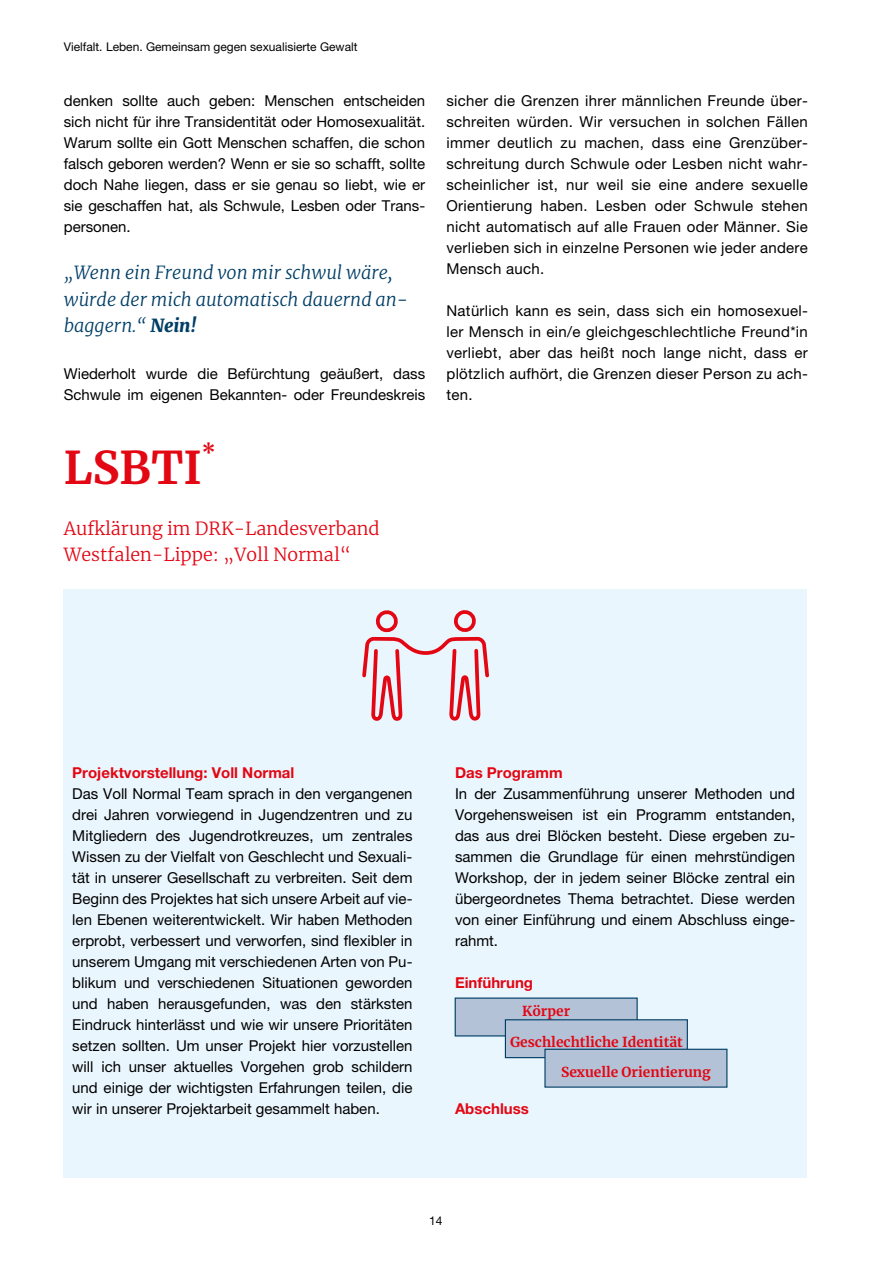
<style>
.page{position:relative;width:893px;height:1263px;background:#fff}
.page>*{position:absolute;margin:0;border:0;box-sizing:border-box;transform-origin:0 0}
.t1{font:700 45px "Merriweather";color:#e30613}
.t2{font:700 21px "Merriweather";color:#e30613}
.t3{font:italic 300 18px/26.2px "Merriweather";color:#003e66}
.t4{font:300 18px/26.2px "Merriweather";color:#e30613}
.t5{font:15px/21px "Helvetica Neue";color:#000;text-align:justify}
.t6{font:700 15px "Helvetica Neue";color:#e30613}
.t7{font:700 13.8px/29.4px "Merriweather";color:#e30613}
.t8{font:12px "Helvetica Neue";color:#000}
.s1{font-weight:900}
</style>
<div class="page">
<div style="left:64px;top:589px;width:743px;height:588px;background:#eaf6fe"></div>
<div style="left:455px;top:998px;width:182px;height:38px;background:#b3c2d7"></div>
<div style="left:455px;top:997px;width:183px;height:39px;border:1px solid #003e66"></div>
<div style="left:505px;top:1020px;width:182px;height:38px;background:#b3c2d7"></div>
<div style="left:505px;top:1019px;width:183px;height:39px;border:1px solid #003e66"></div>
<div style="left:545px;top:1049px;width:182px;height:38px;background:#b3c2d7"></div>
<div style="left:544px;top:1049px;width:183px;height:39px;border:1px solid #003e66"></div>
<svg style="left:362px;top:610px;width:127px;height:111px"></svg>
<p class="t8" style="left:64px;top:40px;width:295px">Vielfalt. Leben. Gemeinsam gegen sexualisierte Gewalt</p>
<p class="t5" style="left:64px;top:90px;width:363px">denken sollte auch geben: Menschen entscheiden sich nicht für ihre Transidentität oder Homosexualität.<br>Warum sollte ein Gott Menschen schaffen, die schon falsch geboren werden? Wenn er sie so schafft, sollte doch Nahe liegen, dass er sie genau so liebt, wie er sie geschaffen hat, als Schwule, Lesben oder Trans&shy;personen.</p>
<p class="t3" style="left:64px;top:258px;width:346px">„Wenn ein Freund von mir schwul wäre, würde der mich automatisch dauernd an&shy;baggern.“ <span class="s1">Nein!</span></p>
<p class="t5" style="left:64px;top:363px;width:363px">Wiederholt wurde die Befürchtung geäußert, dass<br>Schwule im eigenen Bekannten- oder Freundeskreis</p>
<h2 class="t2" style="left:202px;top:436px;width:15px">*</h2>
<h1 class="t1" style="left:64px;top:432px;width:140px">LSBTI</h1>
<p class="t4" style="left:64px;top:514px;width:317px">Aufklärung im DRK-Landesverband<br>Westfalen-Lippe: „Voll Normal“</p>
<p class="t5" style="left:446px;top:90px;width:363px">sicher die Grenzen ihrer männlichen Freunde über&shy;schreiten würden. Wir versuchen in solchen Fällen immer deutlich zu machen, dass eine Grenzüber&shy;schreitung durch Schwule oder Lesben nicht wahr&shy;scheinlicher ist, nur weil sie eine andere sexuelle Orientierung haben. Lesben oder Schwule stehen nicht automatisch auf alle Frauen oder Männer. Sie verlieben sich in einzelne Personen wie jeder andere Mensch auch.</p>
<p class="t5" style="left:446px;top:300px;width:363px">Natürlich kann es sein, dass sich ein homosexuel&shy;ler Mensch in ein/e gleichgeschlechtliche Freund*in verliebt, aber das heißt noch lange nicht, dass er plötzlich aufhört, die Grenzen dieser Person zu ach&shy;ten.</p>
<p class="t6" style="left:72px;top:763px;width:224px">Projektvorstellung: Voll Normal</p>
<p class="t5" style="left:72px;top:783px;width:342px">Das Voll Normal Team sprach in den vergangenen drei Jahren vorwiegend in Jugendzentren und zu Mitgliedern des Jugendrotkreuzes, um zentrales Wissen zu der Vielfalt von Geschlecht und Sexuali&shy;tät in unserer Gesellschaft zu verbreiten. Seit dem Beginn des Projektes hat sich unsere Arbeit auf vie&shy;len Ebenen weiterentwickelt. Wir haben Methoden erprobt, verbessert und verworfen, sind flexibler in unserem Umgang mit verschiedenen Arten von Pu&shy;blikum und verschiedenen Situationen geworden und haben herausgefunden, was den stärksten Eindruck hinterlässt und wie wir unsere Prioritäten setzen sollten. Um unser Projekt hier vorzustellen will ich unser aktuelles Vorgehen grob schildern und einige der wichtigsten Erfahrungen teilen, die wir in unserer Projektarbeit gesammelt haben.</p>
<p class="t6" style="left:455px;top:763px;width:109px">Das Programm</p>
<p class="t5" style="left:455px;top:783px;width:342px">In der Zusammenführung unserer Methoden und Vorgehensweisen ist ein Programm entstanden, das aus drei Blöcken besteht. Diese ergeben zu&shy;sammen die Grundlage für einen mehrstündigen Workshop, der in jedem seiner Blöcke zentral ein übergeordnetes Thema betrachtet. Diese werden von einer Einführung und einem Abschluss einge&shy;rahmt.</p>
<p class="t6" style="left:455px;top:973px;width:80px">Einführung</p>
<p class="t7" style="left:522px;top:995px;width:50px">Körper</p>
<p class="t7" style="left:561px;top:1026px;width:151px;text-indent:-51px">Geschlechtliche Identität<br>Sexuelle Orientierung</p>
<p class="t6" style="left:455px;top:1099px;width:75px">Abschluss</p>
<p class="t8" style="left:429px;top:1213px;width:15px">14</p>
</div>
